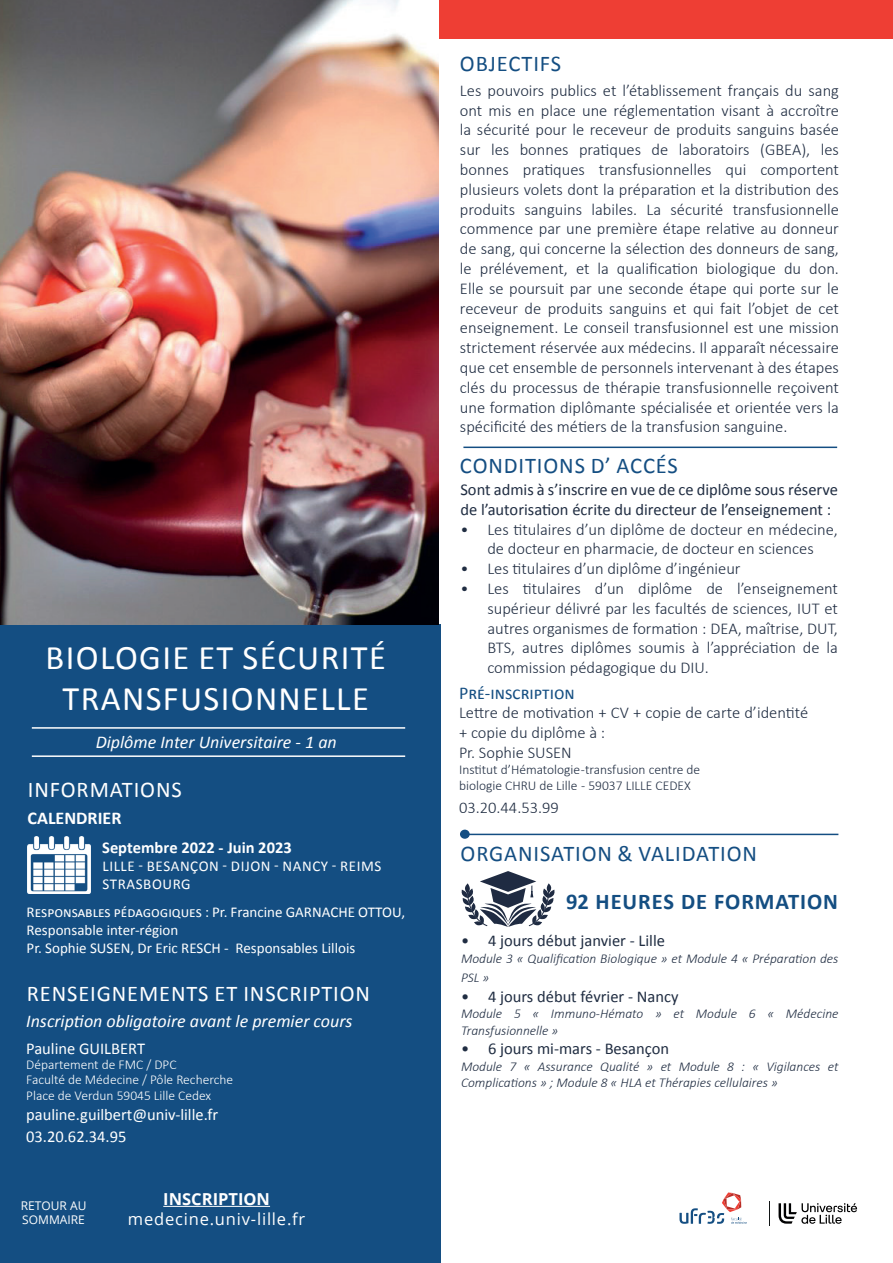
<style>
.page{position:relative;width:893px;height:1263px;background:#fff}
.page>*{position:absolute;margin:0;border:0;box-sizing:border-box;transform-origin:0 0}
.t1{font:34.5px/41.4px "Calibri";letter-spacing:.04em;color:#fff;text-align:center}
.t2{font:22.5px "Calibri";letter-spacing:.04em;color:#144e82}
.t3{font:22.5px "Calibri";letter-spacing:.04em;color:#fff}
.t4{font:700 22.5px "Calibri";letter-spacing:.04em;color:#144e82}
.t5{font:italic 18px "Calibri";letter-spacing:-.01em;color:#fff}
.t6{font:18px "Calibri";color:#144e82}
.t7{font:700 18px "Calibri";color:#fff}
.t8{font:300 16.5px/19.8px "Calibri";color:#202d42;text-align:justify}
.t9{font:16.5px/19.8px "Calibri";color:#202d42}
.t10{font:16.5px/22.5px "Calibri";color:#fff}
.t11{font:16.5px "Open Sans";letter-spacing:.05em;color:#fff}
.t12{font:700 16.5px "Calibri";color:#fff}
.t13{font:700 16.5px "Open Sans";color:#fff}
.t14{font:15px/18px "Calibri";color:#fff}
.t15{font:15px/17.7px "Calibri";letter-spacing:.04em;color:#fff}
.t16{font:italic 300 13.5px/16.2px "Calibri";color:#202d42}
.t17{font:300 13.5px/15.6px "Calibri";color:#fff}
.t18{font:300 13.5px/16.2px "Calibri";color:#202d42}
.t19{font:12px/14.4px "Open Sans";color:#fff}
</style>
<div class="page">
<div style="left:0;top:624px;width:440px;height:639px;background:#144e82"></div>
<hr style="left:892px;top:624px;width:1px;height:639px;background:#144e82">
<div style="left:439px;top:0;width:454px;height:39px;background:#ee3e34"></div>
<hr style="left:163px;top:1206px;width:107px;height:1px;background:#fff">
<svg style="left:778px;top:1203px;width:79px;height:21px"></svg>
<svg style="left:769px;top:1201px;width:1px;height:25px"></svg>
<svg style="left:679px;top:1192px;width:68px;height:32px"></svg>
<hr style="left:32px;top:755px;width:373px;height:2px;background:#fff">
<hr style="left:32px;top:727px;width:373px;height:2px;background:#fff">
<img style="left:28px;top:836px;width:63px;height:57px">
<hr style="left:463px;top:447px;width:374px;height:1px;background:#144e82">
<hr style="left:465px;top:834px;width:373px;height:1px;background:#144e82">
<div style="left:460px;top:830px;width:10px;height:9px;background:#144e82;border-radius:50%"></div>
<svg style="left:462px;top:871px;width:93px;height:56px"></svg>
<img style="left:0;top:0;width:439px;height:624px">
<h1 class="t1" style="left:46px;top:636px;width:342px">BIOLOGIE ET SÉCURITÉ<br>TRANSFUSIONNELLE</h1>
<p class="t5" style="left:96px;top:730px;width:243px">Diplôme Inter Universitaire - 1 an</p>
<h2 class="t3" style="left:28px;top:773px;width:155px">INFORMATIONS</h2>
<p class="t7" style="left:28px;top:805px;width:95px">CALENDRIER</p>
<p class="t12" style="left:102px;top:835px;width:191px">Septembre 2022 - Juin 2023</p>
<p class="t15" style="left:102px;top:857px;width:281px">LILLE - BESANÇON - DIJON - NANCY - REIMS<br>STRASBOURG</p>
<p class="t14" style="left:27px;top:902px;width:380px">Responsables pédagogiques : Pr. Francine GARNACHE OTTOU,<br>Responsable inter-région<br>Pr. Sophie SUSEN, Dr Eric RESCH - Responsables Lillois</p>
<h2 class="t3" style="left:27px;top:977px;width:345px">RENSEIGNEMENTS ET INSCRIPTION</h2>
<p class="t5" style="left:26px;top:1009px;width:328px">Inscription obligatoire avant le premier cours</p>
<p class="t10" style="left:26px;top:1036px;width:120px">Pauline GUILBERT</p>
<p class="t17" style="left:26px;top:1056px;width:209px">Département de FMC / DPC<br>Faculté de Médecine / Pôle Recherche<br>Place de Verdun 59045 Lille Cedex</p>
<p class="t10" style="left:26px;top:1102px;width:194px">pauline.guilbert@univ-lille.fr<br>03.20.62.34.95</p>
<p class="t19" style="left:21px;top:1198px;width:67px">RETOUR AU<br>SOMMAIRE</p>
<p class="t13" style="left:163px;top:1187px;width:108px">INSCRIPTION</p>
<p class="t11" style="left:128px;top:1207px;width:179px">medecine.univ-lille.fr</p>
<h2 class="t2" style="left:460px;top:48px;width:103px">OBJECTIFS</h2>
<p class="t8" style="left:460px;top:80px;width:381px">Les pouvoirs publics et l’établissement français du sang ont mis en place une réglementation visant à accroître la sécurité pour le receveur de produits sanguins basée sur les bonnes pratiques de laboratoirs (GBEA), les bonnes pratiques transfusionnelles qui comportent plusieurs volets dont la préparation et la distribution des produits sanguins labiles. La sécurité transfusionnelle commence par une première étape relative au donneur de sang, qui concerne la sélection des donneurs de sang, le prélévement, et la qualification biologique du don.<br>Elle se poursuit par une seconde étape qui porte sur le receveur de produits sanguins et qui fait l’objet de cet enseignement. Le conseil transfusionnel est une mission strictement réservée aux médecins. Il apparaît nécessaire que cet ensemble de personnels intervenant à des étapes clés du processus de thérapie transfusionnelle reçoivent une formation diplômante spécialisée et orientée vers la spécificité des métiers de la transfusion sanguine.</p>
<h2 class="t2" style="left:460px;top:450px;width:219px">CONDITIONS D’ ACCÉS</h2>
<p class="t9" style="left:460px;top:479px;width:379px">Sont admis à s’inscrire en vue de ce diplôme sous réserve de l’autorisation écrite du directeur de l’enseignement :</p>
<p class="t8" style="left:460px;top:519px;width:379px;text-align:center">• Les titulaires d’un diplôme de docteur en médecine, de docteur en pharmacie, de docteur en sciences</p>
<p class="t8" style="left:460px;top:559px;width:282px">• Les titulaires d’un diplôme d’ingénieur</p>
<p class="t8" style="left:487px;top:578px;width:352px;text-indent:-27px">• Les titulaires d’un diplôme de l’enseignement supérieur délivré par les facultés de sciences, IUT et autres organismes de formation : DEA, maîtrise, DUT, BTS, autres diplômes soumis à l’appréciation de la commission pédagogique du DIU.</p>
<p class="t6" style="left:459px;top:681px;width:117px">Pré-inscription</p>
<p class="t8" style="left:459px;top:703px;width:351px;text-align:left">Lettre de motivation + CV + copie de carte d’identité + copie du diplôme à :<br>Pr. Sophie SUSEN</p>
<p class="t18" style="left:459px;top:761px;width:243px">Institut d’Hématologie -transfusion centre de biologie CHRU de Lille - 59037 LILLE CEDEX</p>
<p class="t8" style="left:459px;top:797px;width:101px">03.20.44.53.99</p>
<h2 class="t2" style="left:461px;top:838px;width:298px">ORGANISATION &amp; VALIDATION</h2>
<h2 class="t4" style="left:566px;top:886px;width:273px">92 HEURES DE FORMATION</h2>
<p class="t9" style="left:461px;top:930px;width:205px">• 4 jours début janvier - Lille</p>
<p class="t16" style="left:461px;top:948px;width:379px;line-height:19.8px">Module 3 « Qualification Biologique » et Module 4 « Préparation des<br>PSL »</p>
<p class="t9" style="left:461px;top:986px;width:219px">• 4 jours début février - Nancy</p>
<p class="t16" style="left:461px;top:1005px;width:379px">Module 5 « Immuno-Hémato » et Module 6 « Médecine<br>Transfusionnelle »</p>
<p class="t9" style="left:461px;top:1038px;width:210px">• 6 jours mi-mars - Besançon</p>
<p class="t16" style="left:461px;top:1058px;width:379px">Module 7 « Assurance Qualité » et Module 8 : « Vigilances et<br>Complications » ; Module 8 « HLA et Thérapies cellulaires »</p>
</div>
